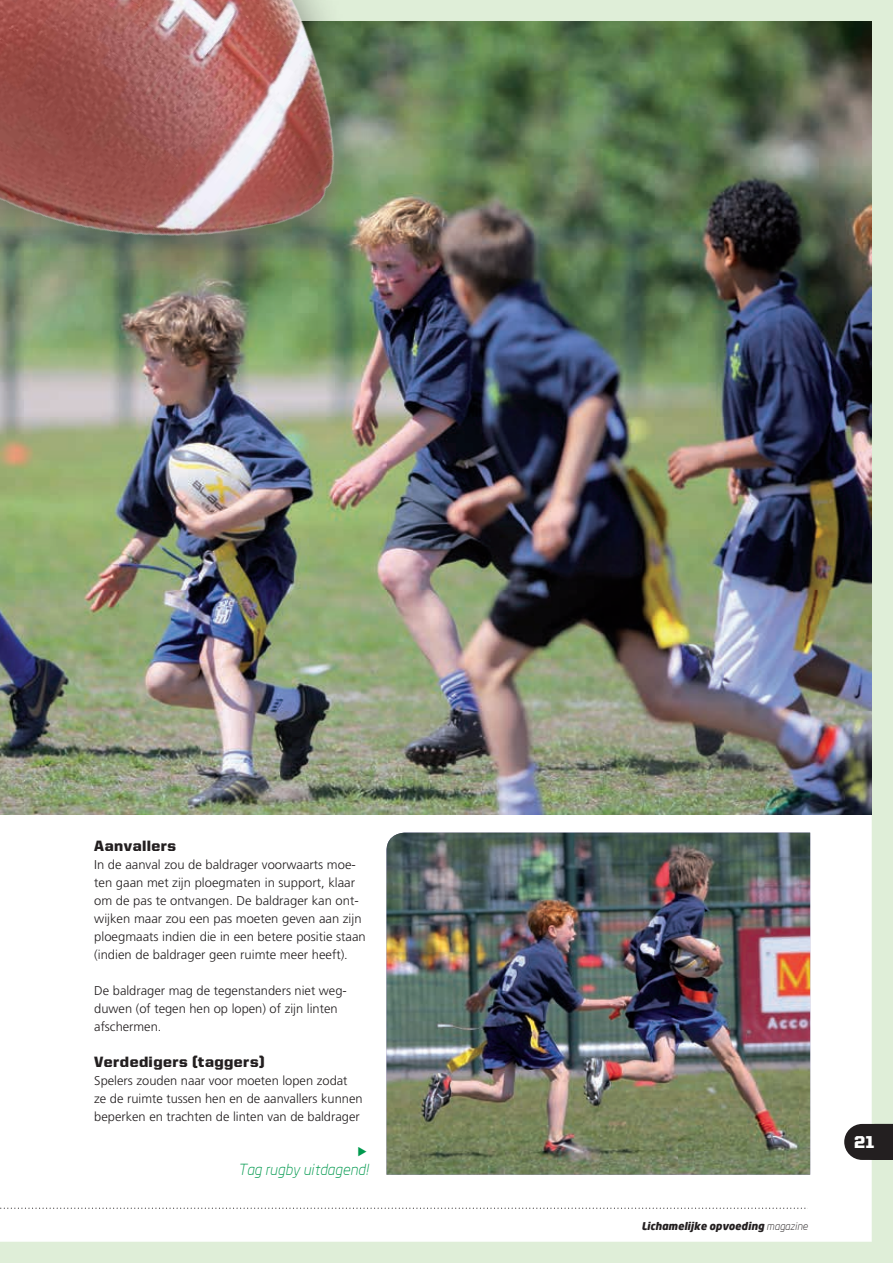
<style>
.page{position:relative;width:893px;height:1263px;background:#dfeed8}
.page>*{position:absolute;margin:0;border:0;box-sizing:border-box;transform-origin:0 0}
.t1{font:900 17.25px "United Sans Reg";color:#fff}
.t2{font:900 15px "United Sans Reg";letter-spacing:.025em;color:#231f20}
.t3{font:italic 300 15px "Neo Sans";color:#00994e}
.t4{font:300 12.75px/18px "Frutiger LT Std";color:#231f20}
.t5{font:italic 900 10.5px "Neo Sans";color:#231f20}
.s1{font-weight:300}
</style>
<div class="page">
<div style="left:0;top:815px;width:872px;height:427px;background:#fff"></div>
<img style="left:0;top:21px;width:872px;height:794px">
<img style="left:0;top:0;width:543px;height:435px">
<img style="left:386px;top:833px;width:424px;height:342px">
<svg style="left:844px;top:1124px;width:49px;height:36px;background:#353132"></svg>
<svg style="left:0;top:1207px;width:808px;height:2px;background:#e0e0e0"></svg>
<svg style="left:358px;top:1146px;width:8px;height:10px"></svg>
<p class="t2" style="left:94px;top:837px;width:83px">Aanvallers</p>
<p class="t4" style="left:94px;top:855px;width:273px">In de aanval zou de baldrager voorwaarts moe&shy;ten gaan met zijn ploegmaten in support, klaar om de pas te ontvangen. De baldrager kan ont&shy;wijken maar zou een pas moeten geven aan zijn ploegmaats indien die in een betere positie staan (indien de baldrager geen ruimte meer heeft).</p>
<p class="t4" style="left:94px;top:981px;width:253px">De baldrager mag de tegenstanders niet weg&shy;duwen (of tegen hen op lopen) of zijn linten afschermen.</p>
<p class="t2" style="left:94px;top:1053px;width:172px">Verdedigers (taggers)</p>
<p class="t4" style="left:94px;top:1071px;width:270px">Spelers zouden naar voor moeten lopen zodat ze de ruimte tussen hen en de aanvallers kunnen beperken en trachten de linten van de baldrager</p>
<p class="t3" style="left:238px;top:1160px;width:132px">Tag rugby uitdagend!</p>
<p class="t5" style="left:641px;top:1219px;width:168px">Lichamelijke opvoeding <span class="s1">magazine</span></p>
<h1 class="t1" style="left:854px;top:1133px;width:22px">21</h1>
</div>
